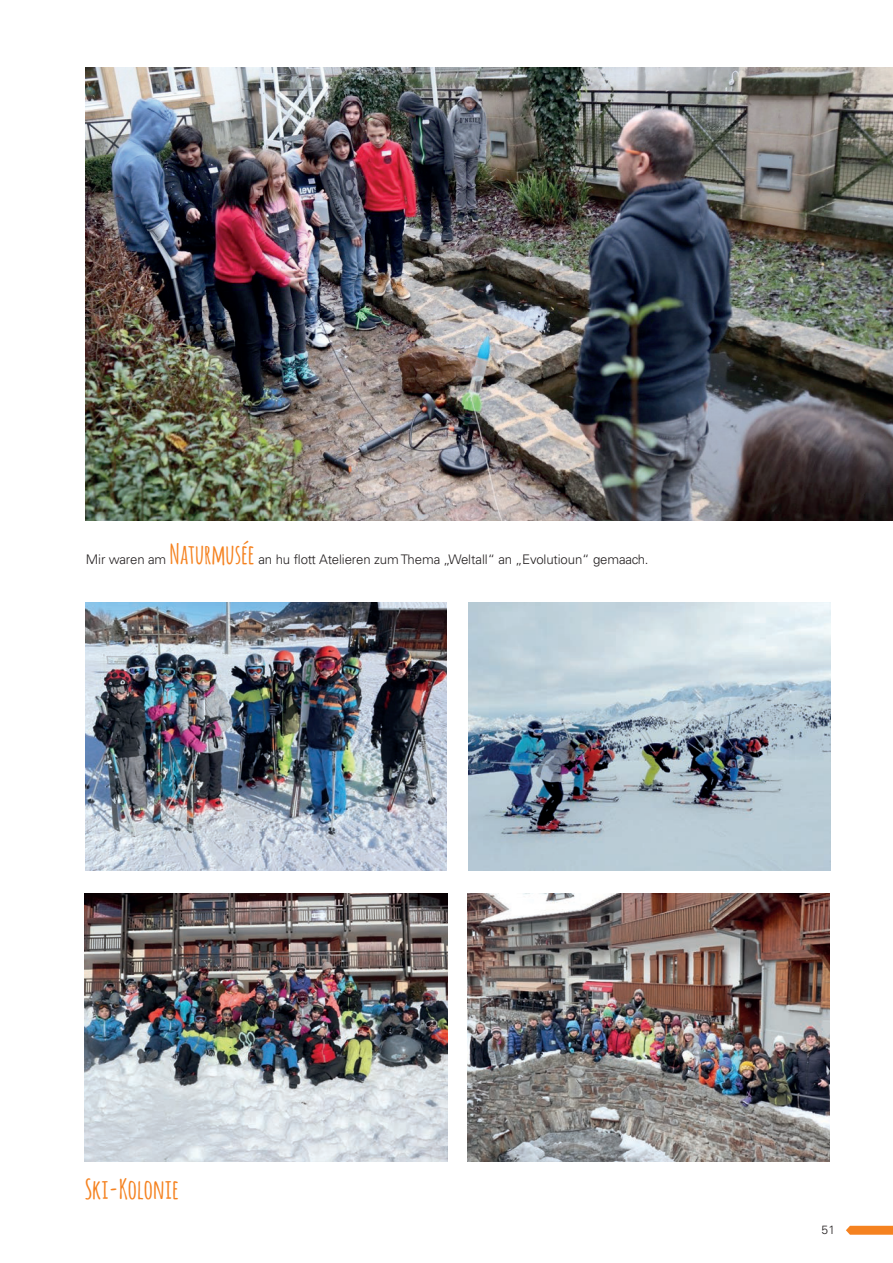
<style>
.page{position:relative;width:893px;height:1263px;background:#fff}
.page>*{position:absolute;margin:0;border:0;box-sizing:border-box;transform-origin:0 0}
._32-texte_conseil_fr{font:700 27px "Amatic";letter-spacing:.025em;color:#f58220}
._32-texte_conseil_fr-2{font:300 13.2px "Univers";letter-spacing:-.01em;color:#231f20}
.t1{font:300 12px "Univers";color:#231f20}
.s1{font-family:"Amatic";font-weight:700;font-size:27px;color:#f58220}
</style>
<div class="page">
<svg style="left:846px;top:1226px;width:47px;height:9px"></svg>
<img style="left:85px;top:68px;width:808px;height:452px">
<img style="left:468px;top:603px;width:363px;height:267px">
<img style="left:85px;top:603px;width:362px;height:267px">
<img style="left:85px;top:894px;width:362px;height:268px">
<img style="left:468px;top:894px;width:361px;height:268px">
<p class="_32-texte_conseil_fr-2" style="left:86px;top:551px;width:564px">Mir waren am <span class="s1">Naturmusée</span> an hu flott Atelieren zum Thema „Weltall“ an „Evolutioun“ gemaach.</p>
<p class="_32-texte_conseil_fr" style="left:85px;top:1169px;width:95px">Ski-Kolonie</p>
<p class="t1" style="left:822px;top:1222px;width:15px">51</p>
</div>
